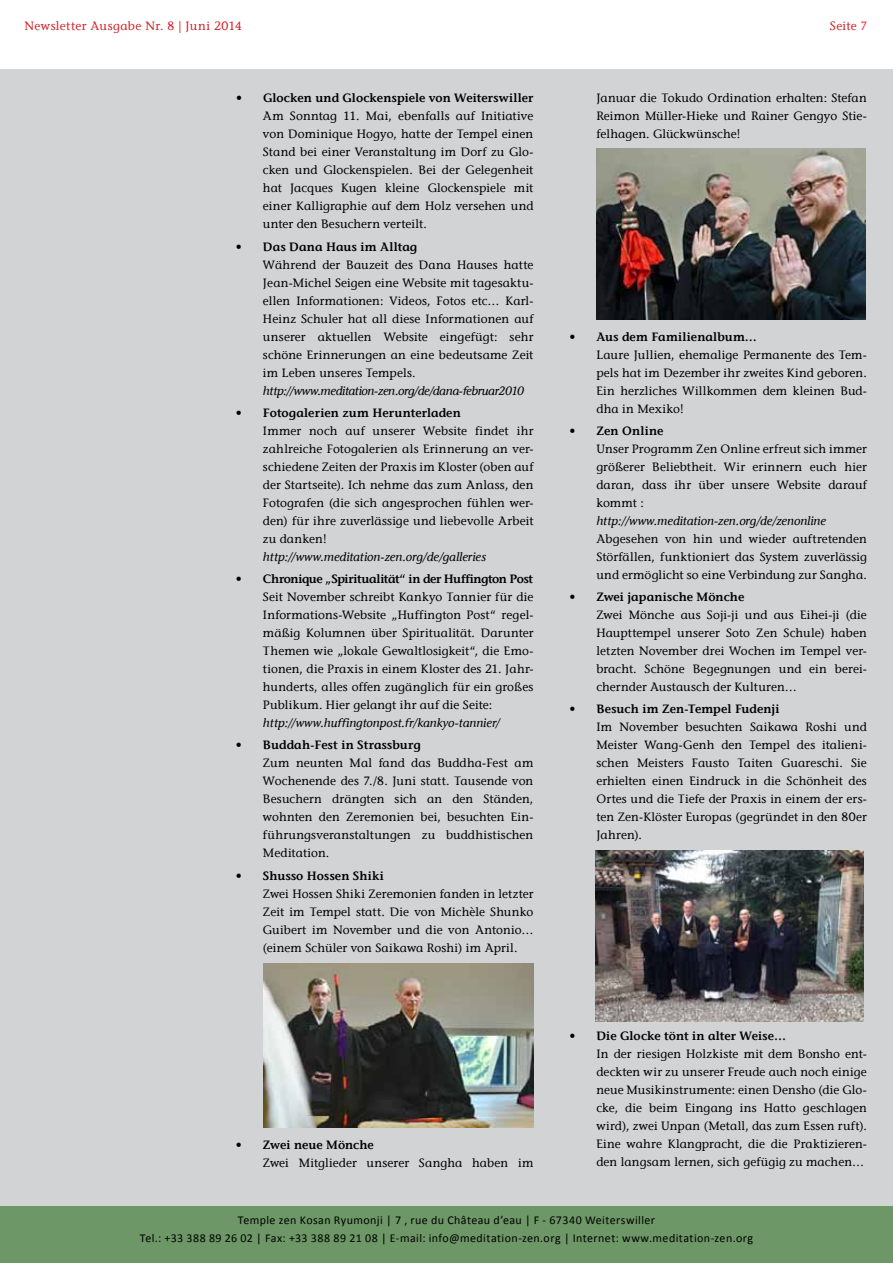
<style>
.page{position:relative;width:893px;height:1263px;background:#fff}
.page>*{position:absolute;margin:0;border:0;box-sizing:border-box;transform-origin:0 0}
.t1{font:12px/18px "Stone Informal LT";letter-spacing:.01em;color:#000;text-align:justify}
.t2{font:600 12px "Stone Informal LT";letter-spacing:.005em;color:#000}
.t3{font:12px/18px "Calibri";letter-spacing:.035em;color:#000;text-align:center}
.t4{font:italic 12px "Stone Informal LT";color:#000}
.t5{font:italic 12px "Stone Informal LT";letter-spacing:-.025em;color:#000}
.t6{font:600 12px "Stone Informal LT";letter-spacing:-.03em;color:#000}
.t7{font:12px "Stone Informal LT";letter-spacing:.03em;color:#d2232a}
.s1{color:#ee2d27}
</style>
<div class="page">
<div style="left:0;top:1203px;width:893px;height:60px;background:#6d9766"></div>
<div style="left:0;top:70px;width:893px;height:1136px;background:#d1d3d4"></div>
<img style="left:596px;top:149px;width:270px;height:170px">
<img style="left:595px;top:851px;width:269px;height:170px">
<img style="left:263px;top:963px;width:270px;height:164px">
<p class="t7" style="left:25px;top:19px;width:219px">Newsletter Ausgabe Nr. 8 | Juni 2014</p>
<p class="t2" style="left:236px;top:91px;width:299px">• Glocken und Glockenspiele von Weiterswiller</p>
<p class="t1" style="left:263px;top:107px;width:272px">Am Sonntag 11. Mai, ebenfalls auf Initiative von Dominique Hogyo, hatte der Tempel einen Stand bei einer Veranstaltung im Dorf zu Glo&shy;cken und Glockenspielen. Bei der Gelegenheit hat Jacques Kugen kleine Glockenspiele mit einer Kalligraphie auf dem Holz versehen und unter den Besuchern verteilt.</p>
<p class="t2" style="left:236px;top:239px;width:183px">• Das Dana Haus im Alltag</p>
<p class="t1" style="left:263px;top:255px;width:272px">Während der Bauzeit des Dana Hauses hatte Jean-Michel Seigen eine Website mit tagesaktu&shy;ellen Informationen: Videos, Fotos etc… Karl-Heinz Schuler hat all diese Informationen auf unserer aktuellen Website eingefügt: sehr schöne Erinnerungen an eine bedeutsame Zeit im Leben unseres Tempels.</p>
<p class="t5" style="left:263px;top:383px;width:263px">http://www.meditation-zen.org/de/dana-februar2010</p>
<p class="t2" style="left:236px;top:406px;width:226px">• Fotogalerien zum Herunterladen</p>
<p class="t1" style="left:263px;top:422px;width:272px">Immer noch auf unserer Website findet ihr zahlreiche Fotogalerien als Erinnerung an ver&shy;schiedene Zeiten der Praxis im Kloster (oben auf der Startseite). Ich nehme das zum Anlass, den Fotografen (die sich angesprochen fühlen wer&shy;den) für ihre zuverlässige und liebevolle Arbeit zu danken!</p>
<p class="t4" style="left:263px;top:550px;width:224px">http://www.meditation-zen.org/de/galleries</p>
<p class="t6" style="left:236px;top:572px;width:299px">• Chronique „Spiritualität“ in der Huffington Post</p>
<p class="t1" style="left:263px;top:588px;width:272px">Seit November schreibt Kankyo Tannier für die Informations-Website „Huffington Post“ regel&shy;mäßig Kolumnen über Spiritualität. Darunter Themen wie „lokale Gewaltlosigkeit“, die Emo&shy;tionen, die Praxis in einem Kloster des 21. Jahr&shy;hunderts, alles offen zugänglich für ein großes Publikum. Hier gelangt ihr auf die Seite:</p>
<p class="t4" style="left:263px;top:716px;width:238px">http://www.huffingtonpost.fr/kankyo-tannier/</p>
<p class="t2" style="left:236px;top:738px;width:186px">• Buddah-Fest in Strassburg</p>
<p class="t1" style="left:263px;top:754px;width:272px">Zum neunten Mal fand das Buddha-Fest am Wochenende des 7./8. Juni statt. Tausende von Besuchern drängten sich an den Ständen, wohnten den Zeremonien bei, besuchten Ein&shy;führungsveranstaltungen zu buddhistischen Meditation.</p>
<p class="t2" style="left:236px;top:868px;width:150px">• Shusso Hossen Shiki</p>
<p class="t1" style="left:263px;top:884px;width:272px">Zwei Hossen Shiki Zeremonien fanden in letzter Zeit im Tempel statt. Die von Michèle Shunko Guibert im November und die von Antonio… (einem Schüler von Saikawa Roshi) im April.</p>
<p class="t2" style="left:236px;top:1137px;width:139px">• Zwei neue Mönche</p>
<p class="t1" style="left:263px;top:1153px;width:272px">Zwei Mitglieder unserer Sangha haben im</p>
<p class="t7" style="left:830px;top:19px;width:39px">Seite <span class="s1">7</span></p>
<p class="t1" style="left:596px;top:89px;width:272px">Januar die Tokudo Ordination erhalten: Stefan Reimon Müller-Hieke und Rainer Gengyo Stie&shy;felhagen. Glückwünsche!</p>
<p class="t2" style="left:569px;top:329px;width:189px">• Aus dem Familienalbum…</p>
<p class="t1" style="left:596px;top:345px;width:272px">Laure Jullien, ehemalige Permanente des Tem&shy;pels hat im Dezember ihr zweites Kind geboren.<br>Ein herzliches Willkommen dem kleinen Bud&shy;dha in Mexiko!</p>
<p class="t2" style="left:569px;top:424px;width:96px">• Zen Online</p>
<p class="t1" style="left:596px;top:440px;width:272px">Unser Programm Zen Online erfreut sich immer größerer Beliebtheit. Wir erinnern euch hier daran, dass ihr über unsere Website darauf kommt :</p>
<p class="t4" style="left:596px;top:514px;width:231px">http://www.meditation-zen.org/de/zenonline</p>
<p class="t1" style="left:596px;top:530px;width:272px">Abgesehen von hin und wieder auftretenden Störfällen, funktioniert das System zuverlässig und ermöglicht so eine Verbindung zur Sangha.</p>
<p class="t2" style="left:569px;top:590px;width:176px">• Zwei japanische Mönche</p>
<p class="t1" style="left:596px;top:606px;width:272px">Zwei Mönche aus Soji-ji und aus Eihei-ji (die Haupttempel unserer Soto Zen Schule) haben letzten November drei Wochen im Tempel ver&shy;bracht. Schöne Begegnungen und ein berei&shy;chernder Austausch der Kulturen…</p>
<p class="t2" style="left:569px;top:702px;width:212px">• Besuch im Zen-Tempel Fudenji</p>
<p class="t1" style="left:596px;top:718px;width:272px">Im November besuchten Saikawa Roshi und Meister Wang-Genh den Tempel des italieni&shy;schen Meisters Fausto Taiten Guareschi. Sie erhielten einen Eindruck in die Schönheit des Ortes und die Tiefe der Praxis in einem der ers&shy;ten Zen-Klöster Europas (gegründet in den 80er Jahren).</p>
<p class="t2" style="left:569px;top:1028px;width:218px">• Die Glocke tönt in alter Weise…</p>
<p class="t1" style="left:596px;top:1044px;width:272px">In der riesigen Holzkiste mit dem Bonsho ent&shy;deckten wir zu unserer Freude auch noch einige neue Musikinstrumente: einen Densho (die Glo&shy;cke, die beim Eingang ins Hatto geschlagen wird), zwei Unpan (Metall, das zum Essen ruft).<br>Eine wahre Klangpracht, die die Praktizieren&shy;den langsam lernen, sich gefügig zu machen…</p>
<p class="t3" style="left:140px;top:1211px;width:615px">Temple zen Kosan Ryumonji | 7 , rue du Château d’eau | F - 67340 Weiterswiller<br>Tel.: +33 388 89 26 02 | Fax: +33 388 89 21 08 | E-mail: info@meditation-zen.org | Internet: www.meditation-zen.org</p>
</div>
